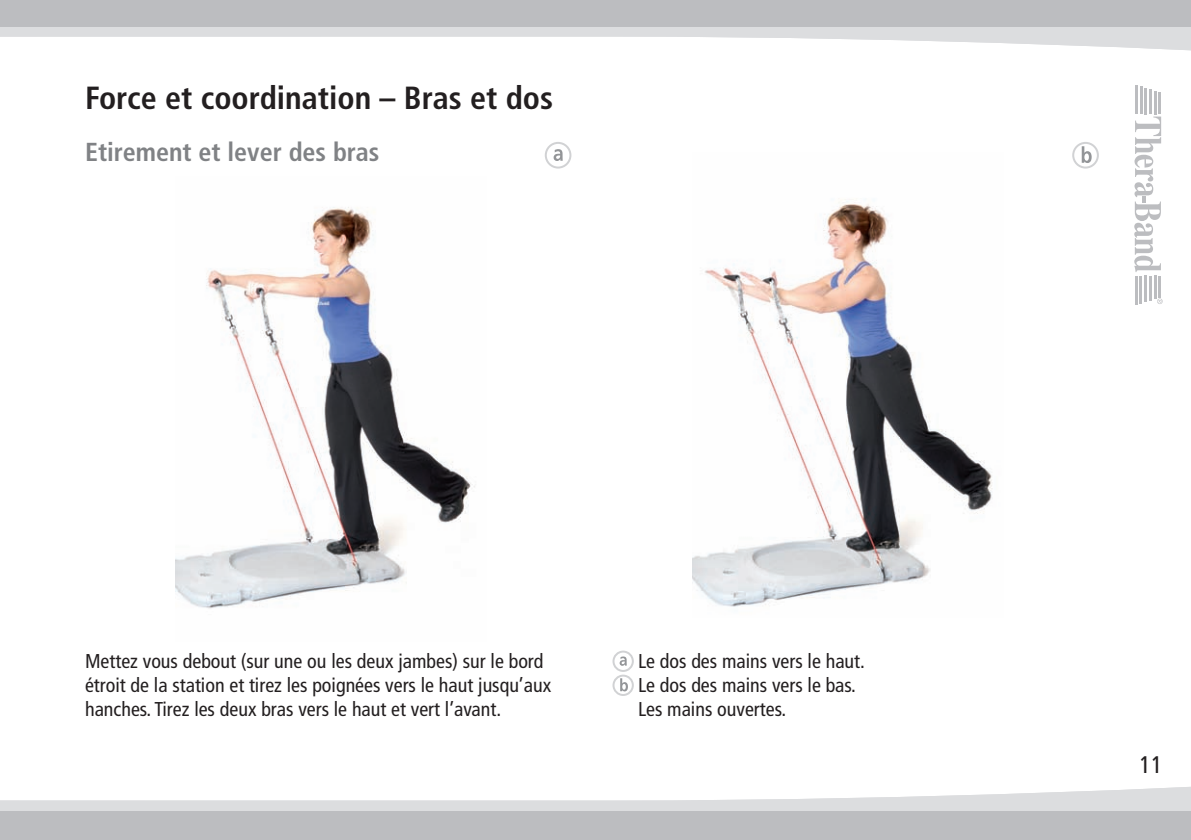
<style>
.page{position:relative;width:1191px;height:840px;background:#fff}
.page>*{position:absolute;margin:0;border:0;box-sizing:border-box;transform-origin:0 0}
.t1{font:700 condensed 32px "Frutiger";color:#231f20}
.t2{font:700 condensed 26px "Frutiger";color:#808285}
.t3{font:condensed 24px "Frutiger";color:#231f20}
.t4{font:condensed 20px/24px "Frutiger";color:#231f20}
</style>
<div class="page">
<hr style="left:1135px;top:85px;width:2px;height:29px;background:#bcbdc0">
<hr style="left:1158px;top:92px;width:3px;height:22px;background:#bcbdc0">
<hr style="left:1154px;top:91px;width:2px;height:23px;background:#bcbdc0">
<hr style="left:1149px;top:89px;width:2px;height:25px;background:#bcbdc0">
<hr style="left:1144px;top:88px;width:3px;height:26px;background:#bcbdc0">
<hr style="left:1139px;top:86px;width:3px;height:28px;background:#bcbdc0">
<hr style="left:1134px;top:276px;width:3px;height:28px;background:#bcbdc0">
<hr style="left:1158px;top:276px;width:3px;height:21px;background:#bcbdc0">
<hr style="left:1153px;top:276px;width:3px;height:23px;background:#bcbdc0">
<hr style="left:1149px;top:276px;width:2px;height:24px;background:#bcbdc0">
<hr style="left:1144px;top:276px;width:3px;height:26px;background:#bcbdc0">
<hr style="left:1139px;top:276px;width:3px;height:27px;background:#bcbdc0">
<svg style="left:1157px;top:298px;width:5px;height:6px"></svg>
<svg style="left:1134px;top:116px;width:27px;height:156px"></svg>
<svg style="left:0;top:786px;width:1191px;height:25px;fill:#e3e4e5"></svg>
<svg style="left:0;top:26px;width:1191px;height:25px;fill:#dfe0e1"></svg>
<div style="left:0;top:811px;width:1191px;height:28px;background:#bcbdc0"></div>
<div style="left:0;top:0;width:1191px;height:26px;background:#bcbdc0"></div>
<img style="left:692px;top:199px;width:301px;height:408px">
<img style="left:176px;top:207px;width:299px;height:402px">
<svg style="left:619px;top:656px;width:8px;height:9px"></svg>
<div style="left:612px;top:650px;width:22px;height:21px;border:2px solid #d1d2d4;border-radius:50%"></div>
<svg style="left:620px;top:678px;width:8px;height:13px"></svg>
<div style="left:612px;top:674px;width:22px;height:21px;border:2px solid #d1d2d4;border-radius:50%"></div>
<svg style="left:553px;top:149px;width:10px;height:12px"></svg>
<div style="left:545px;top:142px;width:26px;height:26px;border:2px solid #d1d2d4;border-radius:50%"></div>
<svg style="left:1081px;top:146px;width:10px;height:17px"></svg>
<div style="left:1072px;top:142px;width:26px;height:26px;border:2px solid #d1d2d4;border-radius:50%"></div>
<h1 class="t1" style="left:85px;top:85px;width:469px">Force et coordination – Bras et dos</h1>
<h2 class="t2" style="left:85px;top:142px;width:296px">Etirement et lever des bras</h2>
<p class="t4" style="left:85px;top:650px;width:467px">Mettez vous debout (sur une ou les deux jambes) sur le bord étroit de la station et tirez les poignées vers le haut jusqu’aux hanches. Tirez les deux bras vers le haut et vert l’avant.</p>
<p class="t4" style="left:638px;top:650px;width:228px">Le dos des mains vers le haut.<br>Le dos des mains vers le bas.<br>Les mains ouvertes.</p>
<p class="t3" style="left:1139px;top:754px;width:25px">11</p>
</div>
